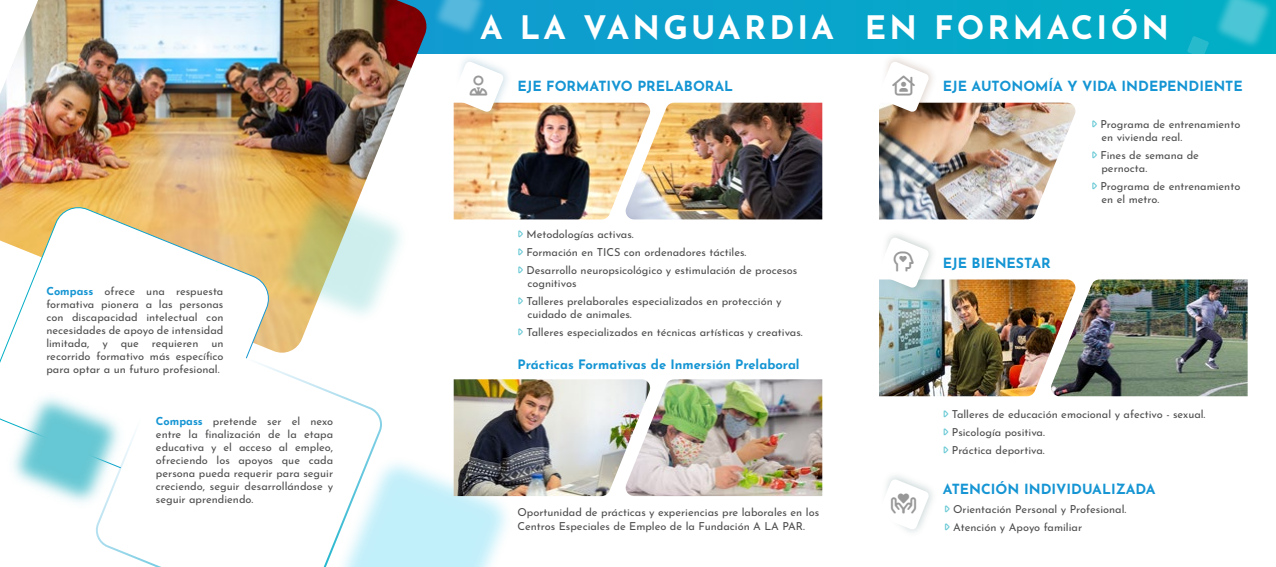
<style>
.page{position:relative;width:1276px;height:567px;background:#fff}
.page>*{position:absolute;margin:0;border:0;box-sizing:border-box;transform-origin:0 0}
.t1{font:700 32.3px "Josefin Sans";letter-spacing:.1em;color:#fff}
.t2{font:700 14px "Josefin Sans";color:#1595d3}
.t3{font:700 13px "Josefin Sans";color:#1595d3}
.t4{font:11px/13px "Josefin Sans";color:#4d4d4d}
.s1{font-weight:700;color:#1595d3}
</style>
<div class="page">
<div style="left:211px;top:0;width:1065px;height:53px;background:#09a5ca"></div>
<img style="left:0;top:0;width:412px;height:204px">
<svg style="left:0;top:204px;width:251px;height:159px"></svg>
<svg style="left:94px;top:333px;width:289px;height:234px"></svg>
<img style="left:454px;top:103px;width:171px;height:116px">
<img style="left:879px;top:103px;width:197px;height:116px">
<img style="left:625px;top:103px;width:197px;height:116px">
<img style="left:454px;top:379px;width:171px;height:117px">
<img style="left:625px;top:379px;width:197px;height:117px">
<img style="left:879px;top:279px;width:172px;height:117px">
<img style="left:1051px;top:279px;width:196px;height:117px">
<img style="left:453px;top:53px;width:87px;height:96px">
<img style="left:0;top:369px;width:147px;height:162px">
<img style="left:251px;top:165px;width:161px;height:182px">
<img style="left:1183px;top:0;width:93px;height:54px">
<img style="left:402px;top:0;width:115px;height:67px">
<svg style="left:1187px;top:36px;width:21px;height:18px"></svg>
<img style="left:853px;top:53px;width:112px;height:96px">
<img style="left:879px;top:201px;width:86px;height:124px">
<svg style="left:453px;top:61px;width:51px;height:51px"></svg>
<svg style="left:878px;top:61px;width:51px;height:51px"></svg>
<svg style="left:879px;top:237px;width:50px;height:51px"></svg>
<svg style="left:883px;top:479px;width:46px;height:51px"></svg>
<p class="t4" style="left:46px;top:283px;width:179px;text-align:justify"><span class="s1">Compass</span> ofrece una respuesta formativa pionera a las personas con discapacidad intelectual con necesidades de apoyo de intensidad limitada, y que requieren un recorrido formativo más específico para optar a un futuro profesional.</p>
<p class="t4" style="left:156px;top:414px;width:179px;text-align:justify"><span class="s1">Compass</span> pretende ser el nexo entre la finalización de la etapa educativa y el acceso al empleo, ofreciendo los apoyos que cada persona pueda requerir para seguir creciendo, seguir desarrollándose y seguir aprendiendo.</p>
<h1 class="t1" style="left:480px;top:-1px;width:690px">A LA VANGUARDIA EN FORMACIÓN</h1>
<p class="t2" style="left:517px;top:74px;width:217px">EJE FORMATIVO PRELABORAL</p>
<p class="t2" style="left:943px;top:74px;width:301px">EJE AUTONOMÍA Y VIDA INDEPENDIENTE</p>
<p class="t4" style="left:526px;top:224px;width:272px;line-height:18px">Metodologías activas.<br>Formación en TICS con ordenadores táctiles.<br>Desarrollo neuropsicológico y estimulación de procesos</p>
<p class="t4" style="left:526px;top:273px;width:257px;line-height:18px">cognitivos<br>Talleres prelaborales especializados en protección y</p>
<p class="t4" style="left:526px;top:304px;width:278px;line-height:18px">cuidado de animales.<br>Talleres especializados en técnicas artísticas y creativas.</p>
<p class="t3" style="left:517px;top:353px;width:284px">Prácticas Formativas de Inmersión Prelaboral</p>
<p class="t4" style="left:517px;top:504px;width:303px;line-height:14px">Oportunidad de prácticas y experiencias pre laborales en los<br>Centros Especiales de Empleo de la Fundación A LA PAR.</p>
<p class="t2" style="left:943px;top:251px;width:110px">EJE BIENESTAR</p>
<p class="t4" style="left:1100px;top:116px;width:141px">Programa de entrenamiento en vivienda real.</p>
<p class="t4" style="left:1100px;top:147px;width:100px">Fines de semana de pernocta.</p>
<p class="t4" style="left:1100px;top:178px;width:141px">Programa de entrenamiento en el metro.</p>
<p class="t4" style="left:951px;top:404px;width:255px;line-height:18px">Talleres de educación emocional y afectivo - sexual.<br>Psicología positiva.<br>Práctica deportiva.</p>
<p class="t2" style="left:943px;top:477px;width:214px">ATENCIÓN INDIVIDUALIZADA</p>
<p class="t4" style="left:953px;top:499px;width:175px;line-height:18px">Orientación Personal y Profesional.<br>Atención y Apoyo familiar</p>
</div>
